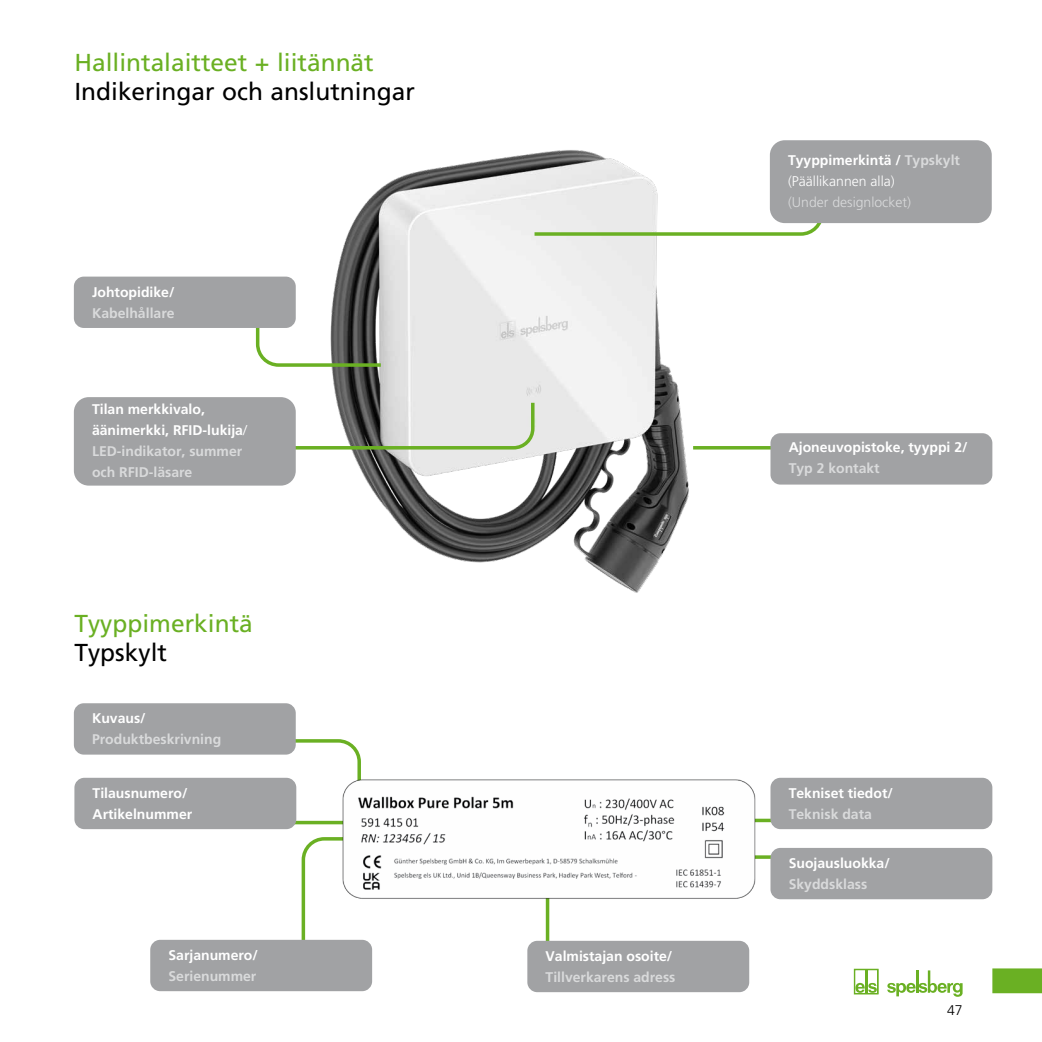
<style>
.page{position:relative;width:1042px;height:1042px;background:#fff}
.page>*{position:absolute;margin:0;border:0;box-sizing:border-box;transform-origin:0 0}
.t1{font:24.5px "Frutiger";color:#6ab023}
.t2{font:24.5px "Frutiger";color:#000}
.t3{font:700 14px/21px "Frutiger";color:#fff}
.t4{font:700 14px "Frutiger";color:#d9dadb}
.t5{font:300 14px/21px "Frutiger";color:#fff}
.t6{font:300 14px "Frutiger";color:#d9dadb}
.t7{font:300 14px "Frutiger";color:#000}
.s1{font-weight:300}
.s2{color:#d9dadb}
.s3{font-weight:700}
.s4{font-weight:700;color:#d9dadb}
</style>
<div class="page">
<svg style="left:887px;top:970px;width:75px;height:27px"></svg>
<svg style="left:854px;top:969px;width:24px;height:25px"></svg>
<svg style="left:992px;top:968px;width:50px;height:25px"></svg>
<svg style="left:764px;top:818px;width:6px;height:4px"></svg>
<svg style="left:764px;top:855px;width:6px;height:4px"></svg>
<hr style="left:546px;top:882px;width:3px;height:65px;background:#6ab023">
<hr style="left:179px;top:821px;width:176px;height:3px;background:#6ab023">
<svg style="left:300px;top:837px;width:57px;height:103px"></svg>
<svg style="left:207px;top:739px;width:154px;height:56px"></svg>
<img style="left:331px;top:150px;width:417px;height:443px">
<svg style="left:531px;top:180px;width:294px;height:57px"></svg>
<hr style="left:693px;top:446px;width:208px;height:3px;background:#6ab023">
<div style="left:770px;top:433px;width:222px;height:51px;background:#a1a2a4;border-radius:10px"></div>
<div style="left:770px;top:140px;width:222px;height:83px;background:#a1a2a4;border-radius:15px"></div>
<svg style="left:289px;top:399px;width:247px;height:52px"></svg>
<div style="left:74px;top:397px;width:222px;height:88px;background:#a1a2a4;border-radius:15px"></div>
<svg style="left:255px;top:298px;width:129px;height:70px"></svg>
<div style="left:74px;top:277px;width:222px;height:51px;background:#a1a2a4;border-radius:10px"></div>
<img style="left:328px;top:757px;width:436px;height:164px">
<div style="left:770px;top:778px;width:222px;height:51px;background:#a1a2a4;border-radius:10px"></div>
<div style="left:770px;top:848px;width:222px;height:51px;background:#a1a2a4;border-radius:10px"></div>
<div style="left:74px;top:778px;width:222px;height:51px;background:#a1a2a4;border-radius:10px"></div>
<div style="left:150px;top:940px;width:222px;height:51px;background:#a1a2a4;border-radius:10px"></div>
<div style="left:74px;top:703px;width:222px;height:51px;background:#a1a2a4;border-radius:10px"></div>
<div style="left:527px;top:941px;width:222px;height:51px;background:#a1a2a4;border-radius:10px"></div>
<h1 class="t1" style="left:74px;top:48px;width:301px">Hallintalaitteet + liitännät</h1>
<h1 class="t2" style="left:74px;top:77px;width:342px">Indikeringar och anslutningar</h1>
<p class="t3" style="left:92px;top:281px;width:84px">Johtopidike/</p>
<p class="t4" style="left:92px;top:304px;width:84px">Kabelhållare</p>
<p class="t3" style="left:92px;top:399px;width:156px">Tilan merkkivalo, äänimerkki, RFID-lukija<span class="s1">/<br></span><span class="s2">LED-indikator, summer och RFID-läsare</span></p>
<h1 class="t1" style="left:74px;top:609px;width:180px">Tyyppimerkintä</h1>
<h1 class="t2" style="left:74px;top:638px;width:94px">Typskylt</h1>
<p class="t3" style="left:92px;top:708px;width:55px">Kuvaus/</p>
<p class="t4" style="left:92px;top:731px;width:131px">Produktbeskrivning</p>
<p class="t3" style="left:93px;top:782px;width:101px">Tilausnumero/<br>Artikelnummer</p>
<p class="t3" style="left:168px;top:944px;width:91px">Sarjanumero/</p>
<p class="t4" style="left:168px;top:967px;width:89px">Serienummer</p>
<p class="t5" style="left:788px;top:150px;width:173px"><span class="s3">Tyyppimerkintä /</span> <span class="s4">Typskylt </span>(Päällikannen alla)</p>
<p class="t6" style="left:788px;top:194px;width:124px">(Under designlocket)</p>
<p class="t3" style="left:788px;top:436px;width:180px">Ajoneuvopistoke, tyyppi 2/</p>
<p class="t4" style="left:788px;top:459px;width:93px">Typ 2 kontakt</p>
<p class="t3" style="left:545px;top:945px;width:128px">Valmistajan osoite/</p>
<p class="t4" style="left:545px;top:968px;width:131px">Tillverkarens adress</p>
<p class="t3" style="left:788px;top:782px;width:106px">Tekniset tiedot/</p>
<p class="t4" style="left:788px;top:805px;width:85px">Teknisk data</p>
<p class="t3" style="left:788px;top:852px;width:103px">Suojausluokka/</p>
<p class="t4" style="left:788px;top:876px;width:80px">Skyddsklass</p>
<p class="t7" style="left:947px;top:1002px;width:17px">47</p>
</div>
